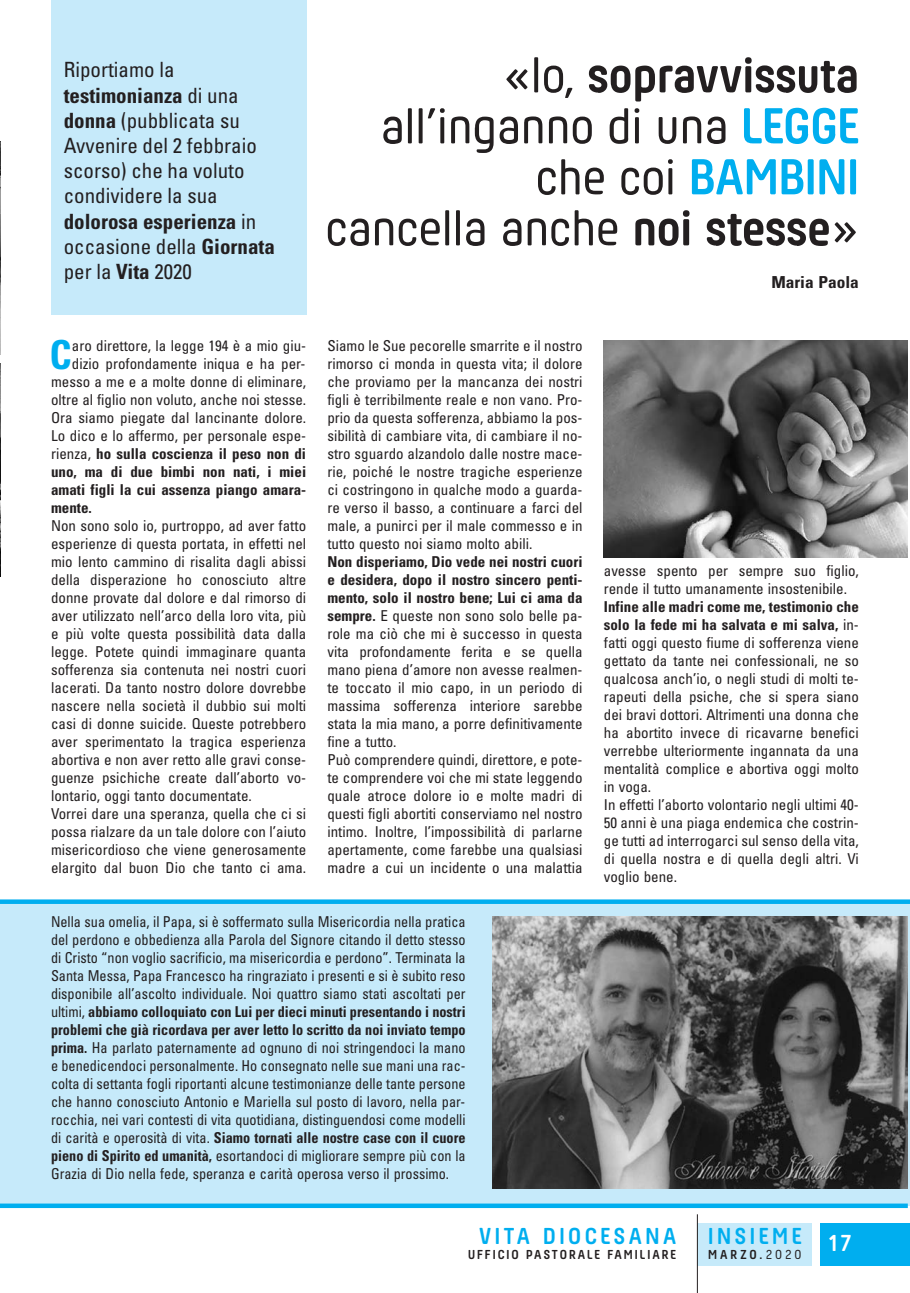
<style>
.page{position:relative;width:910px;height:1293px;background:#fff}
.page>*{position:absolute;margin:0;border:0;box-sizing:border-box;transform-origin:0 0}
.t1{font:52.5px/51px "Hansom FY";color:#231f20;text-align:right}
.t2{font:700 condensed 39.9px "Univers";color:#00aeef}
.t3{font:700 24px "Hansom FY";letter-spacing:.15em;color:#00aeef}
.t4{font:700 24px "Hansom FY";color:#fff}
.t5{font:condensed 21px/25.2px "Univers";color:#231f20}
.t6{font:700 condensed 16.5px "Univers";color:#231f20;scale:1.05 1}
.t7{font:condensed 15px/18px "Univers";color:#231f20}
.t8{font:condensed 15px/18px "Univers";color:#231f20;text-align:justify;scale:.95 1}
.t9{font:700 condensed 15px "Univers";color:#231f20}
.t10{font:700 13.5px "Hansom FY";letter-spacing:.15em;color:#231f20}
.s1{font-weight:700}
.s2{font-weight:400}
.s3{font-weight:700;color:#00aeef}
</style>
<div class="page">
<div style="left:0;top:901px;width:910px;height:304px;background:#c6eafa"></div>
<div style="left:51px;top:0;width:255px;height:315px;background:#c6eafa"></div>
<div style="left:821px;top:1222px;width:89px;height:43px;background:#00aeef"></div>
<div style="left:697px;top:1222px;width:115px;height:43px;background:#c6eafa"></div>
<hr style="left:697px;top:1214px;width:1px;height:79px;background:#231f20">
<img style="left:0;top:141px;width:1px;height:213px">
<img style="left:0;top:364px;width:1px;height:212px">
<img style="left:604px;top:340px;width:304px;height:217px">
<img style="left:492px;top:916px;width:416px;height:272px">
<div style="left:0;top:899px;width:910px;height:5px;background:#00aeef"></div>
<div style="left:0;top:1203px;width:908px;height:5px;background:#00aeef"></div>
<h3 class="t5" style="left:64px;top:59px;width:213px">Riportiamo la <span class="s1">testimonianza</span> di una <span class="s1">donna</span> (pubblicata su<br>Avvenire del 2 febbraio scorso) che ha voluto condividere la sua <span class="s1">dolorosa esperienza</span> in occasione della <span class="s1">Giornata </span>per la <span class="s1">Vita</span> 2020</h3>
<h2 class="t2" style="left:50px;top:340px;width:24px">C</h2>
<p class="t7" style="left:72px;top:338px;width:236px">aro direttore, la legge 194 è a mio giu-</p>
<p class="t7" style="left:72px;top:356px;width:235px">dizio profondamente iniqua e ha per-</p>
<p class="t7" style="left:51px;top:374px;width:257px">messo a me e a molte donne di eliminare,</p>
<p class="t7" style="left:51px;top:392px;width:257px">oltre al figlio non voluto, anche noi stesse.</p>
<p class="t7" style="left:51px;top:410px;width:257px">Ora siamo piegate dal lancinante dolore.</p>
<p class="t7" style="left:51px;top:428px;width:257px">Lo dico e lo affermo, per personale espe-</p>
<p class="t9" style="left:51px;top:448px;width:257px"><span class="s2">rienza,</span> ho sulla coscienza il peso non di</p>
<p class="t9" style="left:51px;top:466px;width:257px">uno, ma di due bimbi non nati, i miei</p>
<p class="t9" style="left:51px;top:484px;width:257px">amati figli la cui assenza piango amara-</p>
<p class="t9" style="left:51px;top:502px;width:42px">mente.</p>
<p class="t7" style="left:51px;top:518px;width:257px">Non sono solo io, purtroppo, ad aver fatto esperienze di questa portata, in effetti nel mio lento cammino di risalita dagli abissi della disperazione ho conosciuto altre donne provate dal dolore e dal rimorso di aver utilizzato nell’arco della loro vita, più e più volte questa possibilità data dalla legge. Potete quindi immaginare quanta sofferenza sia contenuta nei nostri cuori lacerati. Da tanto nostro dolore dovrebbe nascere nella società il dubbio sui molti casi di donne suicide. Queste potrebbero aver sperimentato la tragica esperienza abortiva e non aver retto alle gravi conse&shy;guenze psichiche create dall’aborto vo&shy;lontario, oggi tanto documentate.<br>Vorrei dare una speranza, quella che ci si possa rialzare da un tale dolore con l’aiuto misericordioso che viene generosamente elargito dal buon Dio che tanto ci ama.</p>
<h1 class="t1" style="left:325px;top:54px;width:535px">«Io, <span class="s1">sopravvissuta </span>all’inganno di una <span class="s3">LEGGE </span>che coi <span class="s3">BAMBINI<br></span>cancella anche <span class="s1">noi stesse</span>»</h1>
<p class="t6" style="left:771px;top:276px;width:85px">Maria Paola</p>
<p class="t7" style="left:327px;top:338px;width:257px;text-align:justify">Siamo le Sue pecorelle smarrite e il nostro rimorso ci monda in questa vita; il dolore che proviamo per la mancanza dei nostri figli è terribilmente reale e non vano. Pro&shy;prio da questa sofferenza, abbiamo la pos&shy;sibilità di cambiare vita, di cambiare il no&shy;stro sguardo alzandolo dalle nostre mace&shy;rie, poiché le nostre tragiche esperienze ci costringono in qualche modo a guarda&shy;re verso il basso, a continuare a farci del male, a punirci per il male commesso e in tutto questo noi siamo molto abili.</p>
<p class="t7" style="left:327px;top:554px;width:257px"><span class="s1">Non disperiamo, Dio vede nei nostri cuori e desidera, dopo il nostro sincero penti&shy;mento, solo il nostro bene; Lui ci ama da sempre.</span> E queste non sono solo belle pa&shy;role ma ciò che mi è successo in questa vita profondamente ferita e se quella mano piena d’amore non avesse realmen&shy;te toccato il mio capo, in un periodo di massima sofferenza interiore sarebbe stata la mia mano, a porre definitivamente fine a tutto.<br>Può comprendere quindi, direttore, e pote&shy;te comprendere voi che mi state leggendo quale atroce dolore io e molte madri di questi figli abortiti conserviamo nel nostro intimo. Inoltre, l’impossibilità di parlarne apertamente, come farebbe una qualsiasi madre a cui un incidente o una malattia</p>
<p class="t7" style="left:604px;top:563px;width:257px">avesse spento per sempre suo figlio, rende il tutto umanamente insostenibile.</p>
<p class="t7" style="left:604px;top:599px;width:257px"><span class="s1">Infine alle madri come me, testimonio che solo la fede mi ha salvata e mi salva,</span> in&shy;fatti oggi questo fiume di sofferenza viene gettato da tante nei confessionali, ne so qualcosa anch’io, o negli studi di molti te&shy;rapeuti della psiche, che si spera siano dei bravi dottori. Altrimenti una donna che ha abortito invece di ricavarne benefici verrebbe ulteriormente ingannata da una mentalità complice e abortiva oggi molto in voga.<br>In effetti l’aborto volontario negli ultimi 40- 50 anni è una piaga endemica che costrin&shy;ge tutti ad interrogarci sul senso della vita, di quella nostra e di quella degli altri. Vi voglio bene.</p>
<p class="t8" style="left:51px;top:914px;width:438px">Nella sua omelia, il Papa, si è soffermato sulla Misericordia nella pratica del perdono e obbedienza alla Parola del Signore citando il detto stesso di Cristo “non voglio sacrificio, ma misericordia e perdono”. Terminata la Santa Messa, Papa Francesco ha ringraziato i presenti e si è subito reso disponibile all’ascolto individuale. Noi quattro siamo stati ascoltati per ultimi, <span class="s1">abbiamo colloquiato con Lui per dieci minuti presentando i nostri problemi che già ricordava per aver letto lo scritto da noi inviato tempo prima.</span> Ha parlato paternamente ad ognuno di noi stringendoci la mano e benedicendoci personalmente. Ho consegnato nelle sue mani una rac&shy;colta di settanta fogli riportanti alcune testimonianze delle tante persone che hanno conosciuto Antonio e Mariella sul posto di lavoro, nella par&shy;rocchia, nei vari contesti di vita quotidiana, distinguendosi come modelli di carità e operosità di vita. <span class="s1">Siamo tornati alle nostre case con il cuore pieno di Spirito ed umanità,</span> esortandoci di migliorare sempre più con la Grazia di Dio nella fede, speranza e carità operosa verso il prossimo.</p>
<h3 class="t3" style="left:479px;top:1227px;width:198px">VITA DIOCESANA</h3>
<p class="t10" style="left:468px;top:1250px;width:209px">UFFICIO PASTORALE FAMILIARE</p>
<h3 class="t3" style="left:708px;top:1227px;width:95px">INSIEME</h3>
<p class="t10" style="left:708px;top:1250px;width:95px">MARZO.<span class="s2">2020</span></p>
<h3 class="t4" style="left:828px;top:1235px;width:24px">17</h3>
</div>
